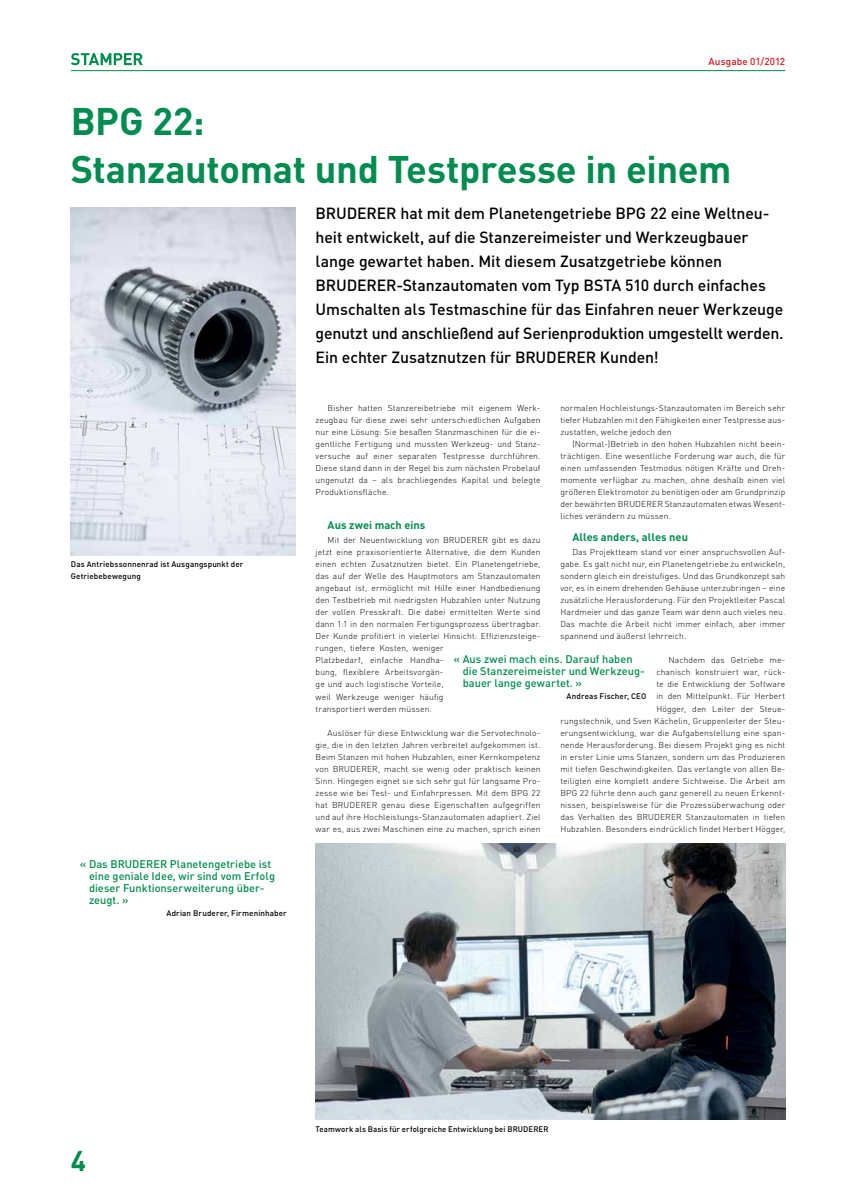
<style>
.page{position:relative;width:842px;height:1191px;background:#fff}
.page>*{position:absolute;margin:0;border:0;box-sizing:border-box;transform-origin:0 0}
.t1{font:700 38px/48px "FFDIN";letter-spacing:-.01em;color:#008c4f}
.t2{font:700 28px "FFDIN";color:#008c4f}
.t3{font:500 16px/24px "FFDIN";letter-spacing:-.005em;color:#000}
.t4{font:500 11px/12px "FFDIN";color:#008c4f}
.t5{font:700 11px "FFDIN";letter-spacing:.005em;color:#008c4f}
.t6{font:500 10px "FFDIN";letter-spacing:.01em;color:#d71920}
.t7{font:300 8.5px/12px "FFDIN";letter-spacing:.015em;color:#000;text-align:justify}
.t8{font:500 8px/12px "FFDIN";letter-spacing:.015em;color:#000}
</style>
<div class="page">
<hr style="left:71px;top:70px;width:714px;height:1px;background:#008c4f">
<svg style="left:71px;top:53px;width:72px;height:12px"></svg>
<img style="left:71px;top:207px;width:225px;height:348px">
<img style="left:316px;top:843px;width:469px;height:276px">
<p class="t6" style="left:708px;top:55px;width:78px">Ausgabe 01/2012</p>
<h1 class="t1" style="left:71px;top:97px;width:662px">BPG 22:<br>Stanzautomat und Testpresse in einem</h1>
<p class="t3" style="left:316px;top:201px;width:470px">BRUDERER hat mit dem Planetengetriebe BPG 22 eine Weltneu&shy;heit entwickelt, auf die Stanzereimeister und Werkzeugbauer lange gewartet haben. Mit diesem Zusatzgetriebe können BRUDERER-Stanzautomaten vom Typ BSTA 510 durch einfaches Umschalten als Testmaschine für das Einfahren neuer Werkzeuge genutzt und anschließend auf Serienproduktion umgestellt werden.<br>Ein echter Zusatznutzen für BRUDERER Kunden!</p>
<p class="t8" style="left:71px;top:558px;width:174px">Das Antriebssonnenrad ist Ausgangspunkt der<br>Getriebebewegung</p>
<p class="t4" style="left:89px;top:857px;width:188px;text-indent:-9px">« Das BRUDERER Planetengetriebe ist eine geniale Idee, wir sind vom Erfolg dieser Funktionserweiterung über&shy;zeugt. »</p>
<p class="t8" style="left:167px;top:906px;width:122px">Adrian Bruderer, Firmeninhaber</p>
<p class="t7" style="left:316px;top:402px;width:226px;text-indent:12px">Bisher hatten Stanzereibetriebe mit eigenem Werk&shy;zeugbau für diese zwei sehr unterschiedlichen Aufgaben nur eine Lösung: Sie besaßen Stanzmaschinen für die ei&shy;gentliche Fertigung und mussten Werkzeug- und Stanz&shy;versuche auf einer separaten Testpresse durchführen.<br>Diese stand dann in der Regel bis zum nächsten Probelauf ungenutzt da – als brachliegendes Kapital und belegte Produktionsfläche.</p>
<p class="t5" style="left:328px;top:518px;width:99px">Aus zwei mach eins</p>
<p class="t7" style="left:316px;top:534px;width:226px;text-align:left;text-indent:12px">Mit der Neuentwicklung von BRUDERER gibt es dazu jetzt eine praxisorientierte Alternative, die dem Kunden einen echten Zusatznutzen bietet. Ein Planetengetriebe, das auf der Welle des Hauptmotors am Stanzautomaten angebaut ist, ermöglicht mit Hilfe einer Handbedienung den Testbetrieb mit niedrigsten Hubzahlen unter Nutzung der vollen Presskraft. Die dabei ermittelten Werte sind dann 1:1 in den normalen Fertigungsprozess übertragbar.<br>Der Kunde profitiert in vielerlei Hinsicht: Effizienzsteige&shy;rungen, tiefere Kosten, weniger<br>Platzbedarf, einfache Handha-<br>bung, flexiblere Arbeitsvorgän-<br>ge und auch logistische Vorteile,<br>weil Werkzeuge weniger häufig<br>transportiert werden müssen.</p>
<p class="t7" style="left:316px;top:726px;width:226px;text-indent:12px">Auslöser für diese Entwicklung war die Servotechnolo&shy;gie, die in den letzten Jahren verbreitet aufgekommen ist.<br>Beim Stanzen mit hohen Hubzahlen, einer Kernkompetenz von BRUDERER, macht sie wenig oder praktisch keinen Sinn. Hingegen eignet sie sich sehr gut für langsame Pro&shy;zesse wie bei Test- und Einfahrpressen. Mit dem BPG 22 hat BRUDERER genau diese Eigenschaften aufgegriffen und auf ihre Hochleistungs-Stanzautomaten adaptiert. Ziel war es, aus zwei Maschinen eine zu machen, sprich einen</p>
<p class="t7" style="left:560px;top:402px;width:226px">normalen Hochleistungs-Stanzautomaten im Bereich sehr tiefer Hubzahlen mit den Fähigkeiten einer Testpresse aus&shy;zustatten, welche jedoch den</p>
<p class="t7" style="left:560px;top:438px;width:226px;text-indent:12px">(Normal-)Betrieb in den hohen Hubzahlen nicht beein&shy;trächtigen. Eine wesentliche Forderung war auch, die für einen umfassenden Testmodus nötigen Kräfte und Dreh&shy;momente verfügbar zu machen, ohne deshalb einen viel größeren Elektromotor zu benötigen oder am Grundprinzip der bewährten BRUDERER Stanzautomaten etwas Wesent&shy;liches verändern zu müssen.</p>
<p class="t5" style="left:572px;top:530px;width:117px">Alles anders, alles neu</p>
<p class="t7" style="left:560px;top:546px;width:226px;text-indent:12px">Das Projektteam stand vor einer anspruchsvollen Auf&shy;gabe. Es galt nicht nur, ein Planetengetriebe zu entwickeln, sondern gleich ein dreistufiges. Und das Grundkonzept sah vor, es in einem drehenden Gehäuse unterzubringen – eine zusätzliche Herausforderung. Für den Projektleiter Pascal Hardmeier und das ganze Team war denn auch vieles neu.<br>Das machte die Arbeit nicht immer einfach, aber immer spannend und äußerst lehrreich.</p>
<p class="t7" style="left:560px;top:654px;width:226px;text-align:right">Nachdem das Getriebe me-<br>chanisch konstruiert war, rück-<br>te die Entwicklung der Software<br>in den Mittelpunkt. Für Herbert<br>Högger, den Leiter der Steue-<br>rungstechnik, und Sven Kächelin, Gruppenleiter der Steu&shy;erungsentwicklung, war die Aufgabenstellung eine span&shy;nende Herausforderung. Bei diesem Projekt ging es nicht in erster Linie ums Stanzen, sondern um das Produzieren mit tiefen Geschwindigkeiten. Das verlangte von allen Be&shy;teiligten eine komplett andere Sichtweise. Die Arbeit am BPG 22 führte denn auch ganz generell zu neuen Erkennt&shy;nissen, beispielsweise für die Prozessüberwachung oder das Verhalten des BRUDERER Stanzautomaten in tiefen Hubzahlen. Besonders eindrücklich findet Herbert Högger,</p>
<p class="t4" style="left:463px;top:653px;width:184px;text-indent:-9px">« Aus zwei mach eins. Darauf haben die Stanzereimeister und Werkzeug&shy;bauer lange gewartet. »</p>
<p class="t8" style="left:567px;top:690px;width:81px">Andreas Fischer, CEO</p>
<h2 class="t2" style="left:71px;top:1142px;width:17px">4</h2>
<p class="t8" style="left:316px;top:1122px;width:234px">Teamwork als Basis für erfolgreiche Entwicklung bei BRUDERER</p>
</div>
